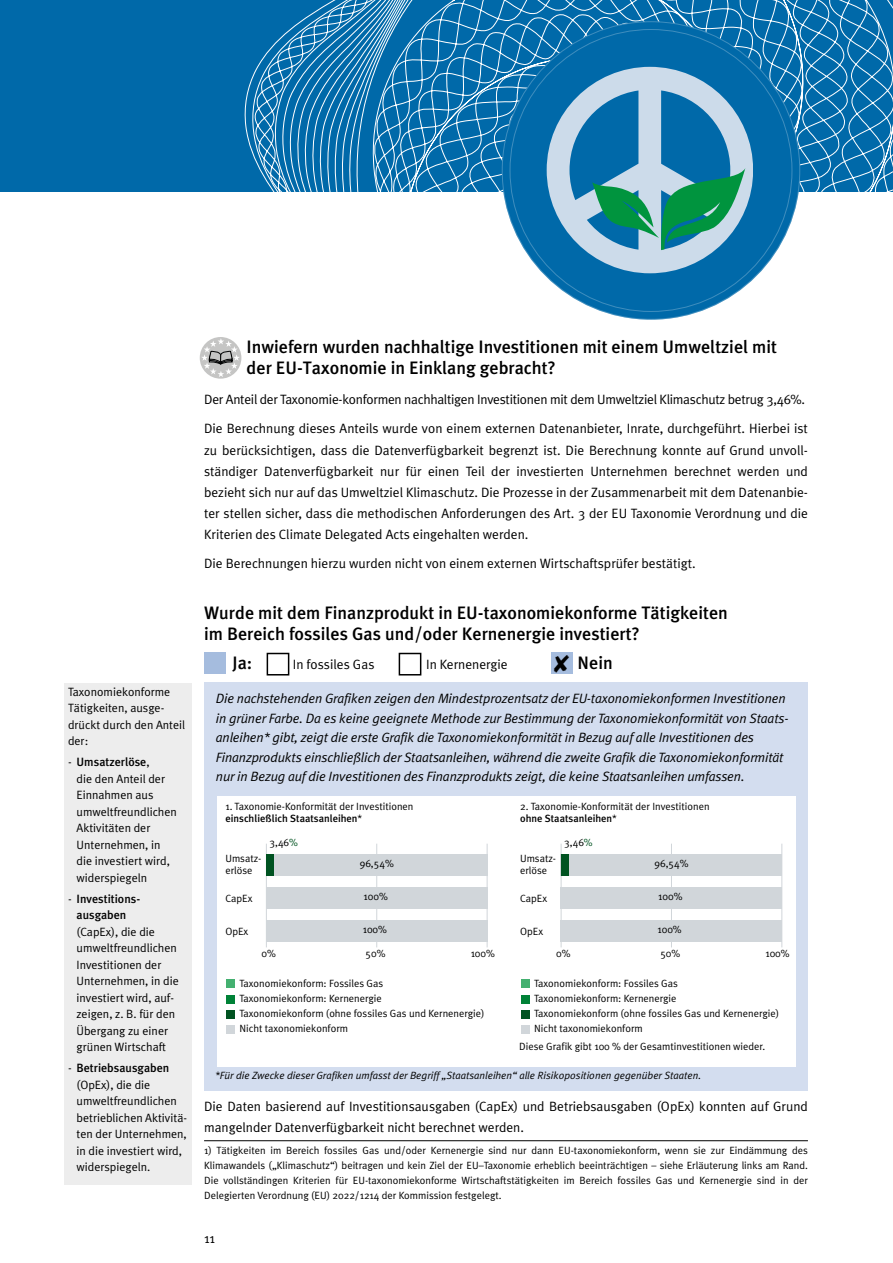
<style>
.page{position:relative;width:893px;height:1263px;background:#fff}
.page>*{position:absolute;margin:0;border:0;box-sizing:border-box;transform-origin:0 0}
.t1{font:500 18px/21px "Meta Plus";color:#000}
.t2{font:13.5px/21px "Meta Plus Normal";color:#000;text-align:justify}
.t3{font:italic 13.5px/19.5px "Meta Plus Normal";letter-spacing:-.01em;color:#000}
.t4{font:13.5px/29.5px "Meta Plus Normal";letter-spacing:-.02em;color:#000}
.t5{font:12px/16.5px "Meta Plus Normal";color:#000}
.t6{font:500 12px/16.5px "Meta Plus";color:#000;text-align:center}
.t7{font:10.5px/15px "Meta Plus Normal";color:#000}
.t8{font:italic 10.5px "Meta Plus Normal";color:#000}
.t9{font:500 10.5px "Meta Plus";color:#000}
.s1{font-family:"Meta Plus Normal";font-weight:400}
.s2{color:#005321}
</style>
<div class="page">
<div style="left:0;top:0;width:893px;height:191px;background:#0069a9"></div>
<svg style="left:245px;top:0;width:648px;height:191px"></svg>
<div style="left:502px;top:21px;width:298px;height:299px;background:#0069a9;border-radius:50%"></div>
<svg style="left:547px;top:67px;width:206px;height:206px"></svg>
<div style="left:64px;top:683px;width:127px;height:501px;background:#ededed"></div>
<svg style="left:200px;top:337px;width:41px;height:42px"></svg>
<svg style="left:201px;top:338px;width:39px;height:41px"></svg>
<div style="left:204px;top:653px;width:21px;height:21px;background:#a5bcde"></div>
<div style="left:551px;top:653px;width:22px;height:21px;background:#a5bcde"></div>
<div style="left:267px;top:653px;width:22px;height:22px;border:2px solid #000"></div>
<div style="left:399px;top:653px;width:22px;height:22px;border:2px solid #000"></div>
<hr style="left:204px;top:1140px;width:604px;height:1px;background:#000">
<div style="left:204px;top:682px;width:604px;height:409px;background:#d3ddef"></div>
<div style="left:217px;top:796px;width:579px;height:271px;background:#fff"></div>
<div style="left:561px;top:887px;width:221px;height:22px;background:#d1d6da"></div>
<div style="left:561px;top:920px;width:221px;height:21px;background:#d1d6da"></div>
<hr style="left:561px;top:844px;width:1px;height:103px;background:#d1d6da">
<hr style="left:671px;top:844px;width:1px;height:103px;background:#d1d6da">
<hr style="left:782px;top:844px;width:1px;height:103px;background:#d1d6da">
<div style="left:561px;top:855px;width:221px;height:21px;background:#d1d6da"></div>
<div style="left:561px;top:855px;width:8px;height:21px;background:#005321"></div>
<div style="left:266px;top:887px;width:221px;height:22px;background:#d1d6da"></div>
<div style="left:266px;top:920px;width:221px;height:21px;background:#d1d6da"></div>
<hr style="left:266px;top:844px;width:1px;height:103px;background:#d1d6da">
<hr style="left:376px;top:844px;width:1px;height:103px;background:#d1d6da">
<div style="left:226px;top:980px;width:9px;height:8px;background:#44b070"></div>
<div style="left:226px;top:995px;width:9px;height:8px;background:#008237"></div>
<div style="left:226px;top:1010px;width:9px;height:8px;background:#005321"></div>
<div style="left:226px;top:1025px;width:9px;height:9px;background:#d1d6da"></div>
<hr style="left:487px;top:844px;width:1px;height:103px;background:#d1d6da">
<div style="left:266px;top:855px;width:221px;height:21px;background:#d1d6da"></div>
<div style="left:266px;top:855px;width:8px;height:21px;background:#005321"></div>
<div style="left:521px;top:980px;width:8px;height:8px;background:#44b070"></div>
<div style="left:521px;top:995px;width:8px;height:8px;background:#008237"></div>
<div style="left:521px;top:1010px;width:8px;height:8px;background:#005321"></div>
<div style="left:521px;top:1025px;width:8px;height:9px;background:#d1d6da"></div>
<p class="t5" style="left:68px;top:683px;width:119px">Taxonomiekonforme<br>Tätigkeiten, ausge&shy;drückt durch den Anteil der:</p>
<p class="t6" style="left:68px;top:754px;width:83px"><span class="s1">-</span> Umsatzerlöse<span class="s1">,</span></p>
<p class="t5" style="left:77px;top:770px;width:102px">die den Anteil der<br>Einnahmen aus umweltfreundlichen<br>Aktivitäten der<br>Unternehmen, in die investiert wird, widerspiegeln</p>
<p class="t6" style="left:68px;top:890px;width:74px"><span class="s1">-</span> Investitions&shy;ausgaben</p>
<p class="t5" style="left:77px;top:923px;width:104px">(CapEx), die die umweltfreundlichen<br>Investitionen der<br>Unternehmen, in die investiert wird, auf&shy;zeigen, z. B. für den<br>Übergang zu einer grünen Wirtschaft</p>
<p class="t6" style="left:68px;top:1060px;width:103px"><span class="s1">-</span> Betriebsausgaben</p>
<p class="t5" style="left:77px;top:1076px;width:112px">(OpEx), die die umweltfreundlichen betrieblichen Aktivitä&shy;ten der Unternehmen, in die investiert wird, widerspiegeln.</p>
<h1 class="t1" style="left:247px;top:337px;width:532px">Inwiefern wurden nachhaltige Investitionen mit einem Umweltziel mit der EU-Taxonomie in Einklang gebracht?</h1>
<p class="t4" style="left:204px;top:384px;width:605px">Der Anteil der Taxonomie-konformen nachhaltigen Investitionen mit dem Umweltziel Klimaschutz betrug 3,46%.<br>Die Berechnung dieses Anteils wurde von einem externen Datenanbieter, Inrate, durchgeführt. Hierbei ist</p>
<p class="t2" style="left:204px;top:439px;width:605px">zu berücksichtigen, dass die Datenverfügbarkeit begrenzt ist. Die Berechnung konnte auf Grund unvoll&shy;ständiger Datenverfügbarkeit nur für einen Teil der investierten Unternehmen berechnet werden und bezieht sich nur auf das Umweltziel Klimaschutz. Die Prozesse in der Zusammenarbeit mit dem Datenanbie&shy;ter stellen sicher, dass die methodischen Anforderungen des Art. 3 der EU Taxonomie Verordnung und die Kriterien des Climate Delegated Acts eingehalten werden.</p>
<p class="t2" style="left:204px;top:553px;width:493px">Die Berechnungen hierzu wurden nicht von einem externen Wirtschaftsprüfer bestätigt.</p>
<h1 class="t1" style="left:204px;top:602px;width:525px">Wurde mit dem Finanzprodukt in EU-taxonomiekonforme Tätigkeiten im Bereich fossiles Gas und/oder Kernenergie investiert?</h1>
<h1 class="t1" style="left:232px;top:652px;width:21px">Ja:</h1>
<p class="t2" style="left:293px;top:654px;width:83px">In fossiles Gas</p>
<p class="t2" style="left:426px;top:654px;width:83px">In Kernenergie</p>
<h1 class="t1" style="left:578px;top:652px;width:37px">Nein</h1>
<p class="t3" style="left:216px;top:689px;width:574px">Die nachstehenden Grafiken zeigen den Mindestprozentsatz der EU-taxonomiekonformen Investitionen in grüner Farbe. Da es keine geeignete Methode zur Bestimmung der Taxonomiekonformität von Staats&shy;anleihen* gibt, zeigt die erste Grafik die Taxonomiekonformität in Bezug auf alle Investitionen des Finanzprodukts einschließlich der Staatsanleihen, während die zweite Grafik die Taxonomiekonformität nur in Bezug auf die Investitionen des Finanzprodukts zeigt, die keine Staatsanleihen umfassen.</p>
<p class="t7" style="left:225px;top:799px;width:190px">1. Taxonomie-Konformität der Investitionen</p>
<p class="t9" style="left:225px;top:812px;width:138px">einschließlich Staatsanleihen<span class="s1">*</span></p>
<p class="t7" style="left:520px;top:799px;width:191px">2. Taxonomie-Konformität der Investitionen</p>
<p class="t9" style="left:520px;top:812px;width:98px">ohne Staatsanleihen<span class="s1">*</span></p>
<p class="t7" style="left:270px;top:835px;width:30px">3,46<span class="s2">%</span></p>
<p class="t7" style="left:564px;top:835px;width:30px">3,46<span class="s2">%</span></p>
<p class="t7" style="left:225px;top:853px;width:38px;line-height:12px">Umsatz&shy;erlöse</p>
<p class="t7" style="left:225px;top:890px;width:29px">CapEx</p>
<p class="t7" style="left:225px;top:924px;width:24px">OpEx</p>
<p class="t7" style="left:360px;top:856px;width:35px">96,54%</p>
<p class="t7" style="left:364px;top:889px;width:26px">100%</p>
<p class="t7" style="left:363px;top:922px;width:26px">100%</p>
<p class="t7" style="left:520px;top:853px;width:38px;line-height:12px">Umsatz&shy;erlöse</p>
<p class="t7" style="left:520px;top:890px;width:29px">CapEx</p>
<p class="t7" style="left:520px;top:924px;width:24px">OpEx</p>
<p class="t7" style="left:654px;top:856px;width:35px">96,54%</p>
<p class="t7" style="left:658px;top:889px;width:26px">100%</p>
<p class="t7" style="left:657px;top:922px;width:26px">100%</p>
<p class="t7" style="left:261px;top:945px;width:16px">0%</p>
<p class="t7" style="left:366px;top:945px;width:21px">50%</p>
<p class="t7" style="left:471px;top:945px;width:26px">100%</p>
<p class="t7" style="left:556px;top:945px;width:16px">0%</p>
<p class="t7" style="left:660px;top:945px;width:21px">50%</p>
<p class="t7" style="left:765px;top:945px;width:26px">100%</p>
<p class="t7" style="left:239px;top:976px;width:247px">Taxonomiekonform: Fossiles Gas<br>Taxonomiekonform: Kernenergie<br>Taxonomiekonform (ohne fossiles Gas und Kernenergie)<br>Nicht taxonomiekonform</p>
<p class="t7" style="left:534px;top:976px;width:247px">Taxonomiekonform: Fossiles Gas<br>Taxonomiekonform: Kernenergie<br>Taxonomiekonform (ohne fossiles Gas und Kernenergie)<br>Nicht taxonomiekonform</p>
<p class="t7" style="left:519px;top:1039px;width:247px">Diese Grafik gibt 100 % der Gesamtinvestitionen wieder.</p>
<p class="t8" style="left:215px;top:1069px;width:488px">*Für die Zwecke dieser Grafiken umfasst der Begriff „Staatsanleihen“ alle Risikopositionen gegenüber Staaten.</p>
<p class="t2" style="left:204px;top:1095px;width:605px">Die Daten basierend auf Investitionsausgaben (CapEx) und Betriebsausgaben (OpEx) konnten auf Grund mangelnder Datenverfügbarkeit nicht berechnet werden.</p>
<p class="t7" style="left:204px;top:1142px;width:605px;text-align:justify">1) Tätigkeiten im Bereich fossiles Gas und/oder Kernenergie sind nur dann EU-taxonomiekonform, wenn sie zur Eindämmung des Klimawandels („Klimaschutz“) beitragen und kein Ziel der EU–Taxonomie erheblich beeinträchtigen – siehe Erläuterung links am Rand.<br>Die vollständingen Kriterien für EU-taxonomiekonforme Wirtschaftstätigkeiten im Bereich fossiles Gas und Kernenergie sind in der Delegierten Verordnung (EU) 2022/1214 der Kommission festgelegt.</p>
<p class="t2" style="left:204px;top:1228px;width:13px">11</p>
</div>
